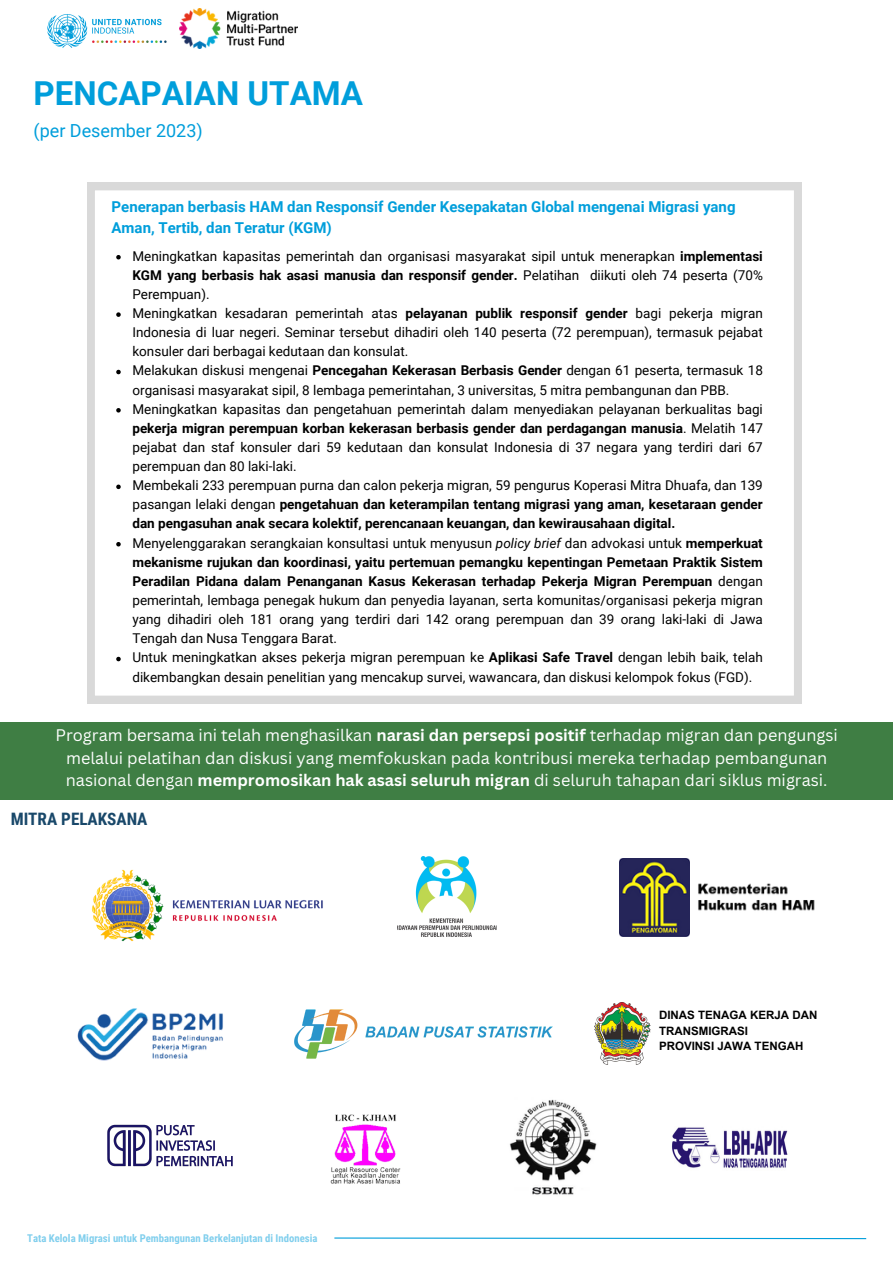
<style>
.page{position:relative;width:893px;height:1264px;background:#fff}
.page>*{position:absolute;margin:0;border:0;box-sizing:border-box;transform-origin:0 0}
.t1{font:700 33px "Roboto";color:#009edb}
.t2{font:18px "Roboto";color:#009edb}
.t3{font:700 17.1px "Roboto Condensed";color:#19486a}
.t4{font:16.35px/22.5px "Canva Sans";color:#fff;text-align:center}
.t5{font:700 15px/20.2px "Roboto";color:#009edb}
.t6{font:13.5px/19.2px "Roboto";color:#000;text-align:justify}
.t7{font:700 13.5px/19.2px "Roboto";color:#000;text-align:justify}
.t8{font:700 11.55px/15.5px "Arial MT Pro";color:#000}
.t9{font:700 10.65px "Roboto Condensed";color:#009edb}
.s1{font-weight:700}
.s2{font-weight:400}
.s3{font-style:italic}
</style>
<div class="page">
<div style="left:0;top:721px;width:892px;height:78px;background:#3f7e44"></div>
<img style="left:509px;top:1099px;width:88px;height:96px">
<img style="left:77px;top:1008px;width:146px;height:52px">
<img style="left:619px;top:858px;width:70px;height:78px">
<img style="left:689px;top:877px;width:126px;height:44px">
<img style="left:91px;top:869px;width:232px;height:73px">
<img style="left:294px;top:1009px;width:259px;height:50px">
<img style="left:672px;top:1127px;width:116px;height:41px">
<img style="left:330px;top:1114px;width:71px;height:70px">
<img style="left:594px;top:1002px;width:56px;height:62px">
<svg style="left:87px;top:182px;width:714px;height:521px"></svg>
<svg style="left:116px;top:255px;width:5px;height:4px"></svg>
<svg style="left:116px;top:312px;width:5px;height:5px"></svg>
<svg style="left:116px;top:370px;width:5px;height:4px"></svg>
<svg style="left:116px;top:408px;width:5px;height:4px"></svg>
<svg style="left:116px;top:484px;width:5px;height:5px"></svg>
<svg style="left:116px;top:542px;width:5px;height:4px"></svg>
<svg style="left:116px;top:656px;width:5px;height:5px"></svg>
<svg style="left:334px;top:1237px;width:533px;height:2px"></svg>
<img style="left:397px;top:856px;width:99px;height:80px">
<img style="left:107px;top:1124px;width:126px;height:43px">
<img style="left:47px;top:14px;width:120px;height:34px">
<img style="left:179px;top:8px;width:118px;height:41px">
<h4 class="t1" style="left:34px;top:75px;width:331px">PENCAPAIAN UTAMA</h4>
<h4 class="t2" style="left:34px;top:120px;width:170px">(per Desember 2023)</h4>
<p class="t5" style="left:111px;top:197px;width:625px">Penerapan berbasis HAM dan Responsif Gender Kesepakatan Global mengenai Migrasi yang<br>Aman, Tertib, dan Teratur (KGM)</p>
<h1 class="t6" style="left:132px;top:246px;width:632px">Meningkatkan kapasitas pemerintah dan organisasi masyarakat sipil untuk menerapkan <span class="s1">implementasi KGM yang berbasis hak asasi manusia dan responsif gender.</span> Pelatihan diikuti oleh 74 peserta (70% Perempuan).</h1>
<p class="t6" style="left:132px;top:304px;width:632px">Meningkatkan kesadaran pemerintah atas <span class="s1">pelayanan publik responsif gender</span> bagi pekerja migran Indonesia di luar negeri. Seminar tersebut dihadiri oleh 140 peserta (72 perempuan), termasuk pejabat konsuler dari berbagai kedutaan dan konsulat.</p>
<p class="t6" style="left:132px;top:361px;width:632px">Melakukan diskusi mengenai <span class="s1">Pencegahan Kekerasan Berbasis Gender</span> dengan 61 peserta, termasuk 18 organisasi masyarakat sipil, 8 lembaga pemerintahan, 3 universitas, 5 mitra pembangunan dan PBB.</p>
<p class="t6" style="left:132px;top:399px;width:632px">Meningkatkan kapasitas dan pengetahuan pemerintah dalam menyediakan pelayanan berkualitas bagi <span class="s1">pekerja migran perempuan korban kekerasan berbasis gender dan perdagangan manusia</span>. Melatih 147 pejabat dan staf konsuler dari 59 kedutaan dan konsulat Indonesia di 37 negara yang terdiri dari 67 perempuan dan 80 laki-laki.</p>
<p class="t7" style="left:132px;top:476px;width:632px"><span class="s2">Membekali 233 perempuan purna dan calon pekerja migran, 59 pengurus Koperasi Mitra Dhuafa, dan 139 pasangan lelaki dengan</span> pengetahuan dan keterampilan tentang migrasi yang aman, kesetaraan gender dan pengasuhan anak secara kolektif, perencanaan keuangan, dan kewirausahaan digital.</p>
<p class="t6" style="left:132px;top:533px;width:632px">Menyelenggarakan serangkaian konsultasi untuk menyusun <span class="s3">policy brief</span> dan advokasi untuk <span class="s1">memperkuat mekanisme rujukan dan koordinasi, yaitu pertemuan pemangku kepentingan Pemetaan Praktik Sistem Peradilan Pidana dalam Penanganan Kasus Kekerasan terhadap Pekerja Migran Perempuan</span> dengan pemerintah, lembaga penegak hukum dan penyedia layanan, serta komunitas/organisasi pekerja migran yang dihadiri oleh 181 orang yang terdiri dari 142 orang perempuan dan 39 orang laki-laki di Jawa Tengah dan Nusa Tenggara Barat.</p>
<p class="t6" style="left:132px;top:648px;width:632px">Untuk meningkatkan akses pekerja migran perempuan ke <span class="s1">Aplikasi Safe Travel</span> dengan lebih baik, telah dikembangkan desain penelitian yang mencakup survei, wawancara, dan diskusi kelompok fokus (FGD).</p>
<h4 class="t4" style="left:55px;top:723px;width:783px">Program bersama ini telah menghasilkan <span class="s1">narasi dan persepsi positif</span> terhadap migran dan pengungsi melalui pelatihan dan diskusi yang memfokuskan pada kontribusi mereka terhadap pembangunan nasional dengan <span class="s1">mempromosikan hak asasi seluruh migran</span> di seluruh tahapan dari siklus migrasi.</h4>
<h4 class="t3" style="left:11px;top:809px;width:138px">MITRA PELAKSANA</h4>
<p class="t9" style="left:27px;top:1231px;width:291px">Tata Kelola Migrasi untuk Pembangunan Berkelanjutan di Indonesia</p>
<h2 class="t8" style="left:659px;top:1009px;width:160px">DINAS TENAGA KERJA DAN<br>TRANSMIGRASI<br>PROVINSI JAWA TENGAH</h2>
</div>
